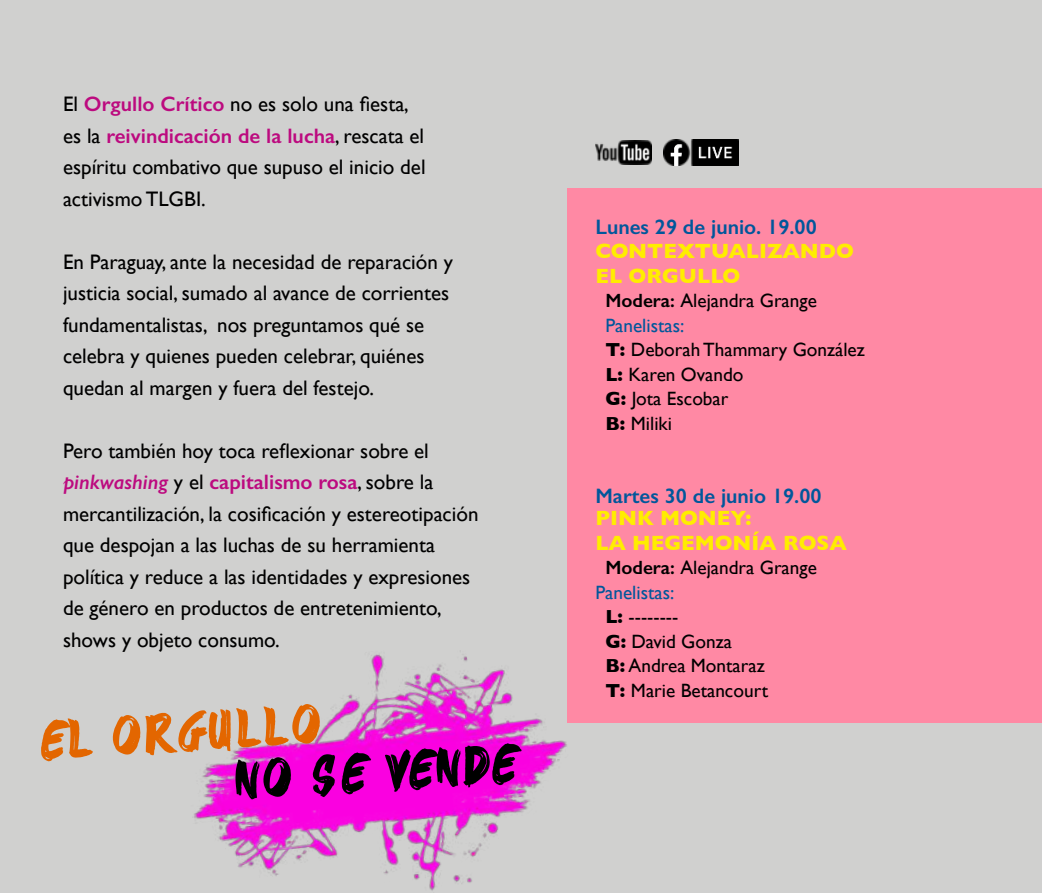
<style>
.page{position:relative;width:1042px;height:893px;background:#d0d0cf}
.page>*{position:absolute;margin:0;border:0;box-sizing:border-box;transform-origin:0 0}
.t1{font:47.25px "Street Sound";color:#e36600}
.t2{font:47.25px "Street Sound";color:#000}
.t3{font:21px/31.5px "Gill Sans";color:#000}
.t4{font:700 21px/24.5px "Gill Sans";color:#ffed00}
.t5{font:600 21px "Gill Sans";color:#00579b}
.t6{font:19.25px/24.5px "Gill Sans";color:#000}
.t7{font:19.25px "Gill Sans";color:#00579b}
.s1{font-weight:600;color:#bc0a7f}
.s2{font-weight:600;font-style:italic;color:#bc0a7f}
.s3{font-weight:600}
.s4{color:#00579b}
.s5{font-weight:700}
</style>
<div class="page">
<div style="left:567px;top:189px;width:475px;height:534px;background:#ff89a4"></div>
<img style="left:194px;top:654px;width:373px;height:237px">
<img style="left:595px;top:140px;width:56px;height:24px">
<img style="left:663px;top:139px;width:75px;height:26px">
<p class="t3" style="left:63px;top:90px;width:364px">El <span class="s1">Orgullo Crítico</span> no es solo una fiesta, es la <span class="s1">reivindicación de la lucha</span>, rescata el espíritu combativo que supuso el inicio del activismo TLGBI.</p>
<p class="t3" style="left:63px;top:247px;width:391px">En Paraguay, ante la necesidad de reparación y justicia social, sumado al avance de corrientes fundamentalistas, nos preguntamos qué se celebra y quienes pueden celebrar, quiénes quedan al margen y fuera del festejo.</p>
<p class="t3" style="left:63px;top:434px;width:417px">Pero también hoy toca reflexionar sobre el <span class="s2">pinkwashing</span> y el <span class="s1">capitalismo rosa</span>, sobre la mercantilización, la cosificación y estereotipación que despojan a las luchas de su herramienta política y reduce a las identidades y expresiones de género en productos de entretenimiento, shows y objeto consumo.</p>
<h1 class="t1" style="left:39px;top:715px;width:282px;rotate:-3deg">EL ORGULLO</h1>
<h1 class="t2" style="left:235px;top:754px;width:281px;rotate:-3deg">NO SE VENDE</h1>
<p class="t5" style="left:595px;top:215px;width:223px">Lunes 29 de junio. 19.00</p>
<p class="t4" style="left:595px;top:239px;width:260px">CONTEXTUALIZANDO<br>EL ORGULLO</p>
<p class="t6" style="left:605px;top:290px;width:261px"><span class="s3">Modera:</span> Alejandra Grange<br><span class="s4">Panelistas:<br></span><span class="s5">T:</span> Deborah Thammary González<br><span class="s5">L:</span> Karen Ovando<br><span class="s5">G:</span> Jota Escobar<br><span class="s5">B:</span> Miliki</p>
<p class="t5" style="left:595px;top:484px;width:228px">Martes 30 de junio 19.00</p>
<p class="t4" style="left:595px;top:506px;width:253px">PINK MONEY:<br>LA HEGEMONÍA ROSA</p>
<p class="t6" style="left:605px;top:557px;width:213px"><span class="s3">Modera:</span> Alejandra Grange</p>
<p class="t7" style="left:595px;top:584px;width:80px">Panelistas:</p>
<p class="t6" style="left:605px;top:606px;width:75px"><span class="s5">L:</span> --------</p>
<p class="t6" style="left:605px;top:631px;width:128px"><span class="s5">G:</span> David Gonza</p>
<p class="t6" style="left:605px;top:655px;width:161px"><span class="s5">B:</span> Andrea Montaraz</p>
<p class="t6" style="left:605px;top:680px;width:164px"><span class="s5">T:</span> Marie Betancourt</p>
</div>
